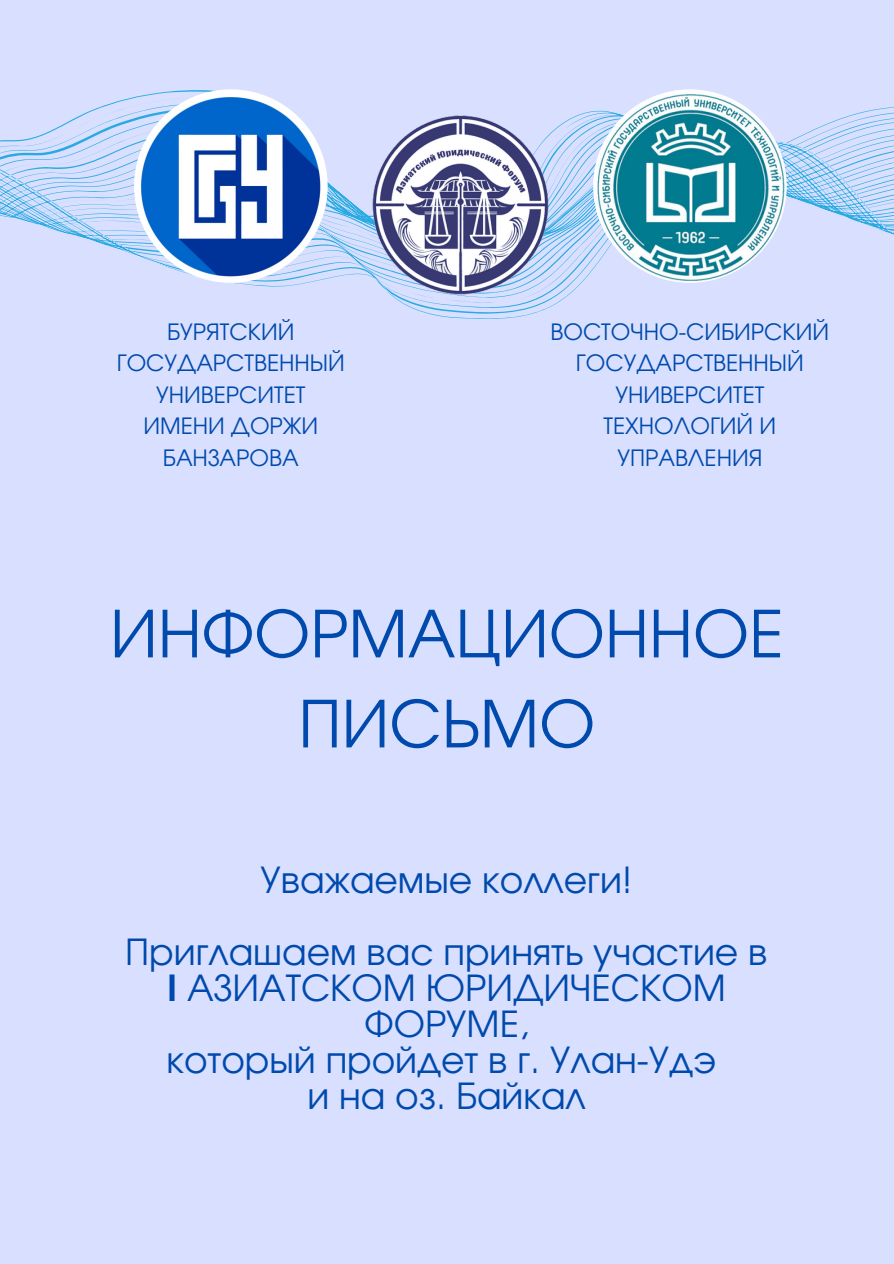
<style>
.page{position:relative;width:894px;height:1264px;background:#fff}
.page>*{position:absolute;margin:0;border:0;box-sizing:border-box;transform-origin:0 0}
.t1{font:64.5px/90px "Evolventa";color:#004aad;text-align:center}
.t2{font:36px/36px "Evolventa";color:#004aad;text-align:center}
.t3{font:22.5px/31.5px "Evolventa";color:#004aad;text-align:center}
.s1{font-weight:700}
</style>
<div class="page">
<div style="left:0;top:0;width:893px;height:1263px;background:#d8dfff"></div>
<svg style="left:0;top:90px;width:893px;height:229px"></svg>
<img style="left:593px;top:89px;width:193px;height:194px;border-radius:50%">
<img style="left:134px;top:89px;width:193px;height:194px;border-radius:50%">
<img style="left:372px;top:115px;width:176px;height:180px">
<p class="t3" style="left:117px;top:317px;width:229px">БУРЯТСКИЙ<br>ГОСУДАРСТВЕННЫЙ<br>УНИВЕРСИТЕТ</p>
<p class="t3" style="left:143px;top:411px;width:176px">ИМЕНИ ДОРЖИ<br>БАНЗАРОВА</p>
<p class="t3" style="left:550px;top:317px;width:280px">ВОСТОЧНО-СИБИРСКИЙ<br>ГОСУДАРСТВЕННЫЙ<br>УНИВЕРСИТЕТ<br>ТЕХНОЛОГИЙ И<br>УПРАВЛЕНИЯ</p>
<p class="t1" style="left:110px;top:593px;width:675px">ИНФОРМАЦИОННОЕ<br>ПИСЬМО</p>
<h1 class="t2" style="left:260px;top:863px;width:373px">Уважаемые коллеги!</h1>
<h2 class="t2" style="left:125px;top:935px;width:643px">Приглашаем вас принять участие в<br><span class="s1">I</span> АЗИАТСКОМ ЮРИДИЧЕСКОМ<br>ФОРУМЕ,<br>который пройдет в г. Улан-Удэ<br>и на оз. Байкал</h2>
</div>
